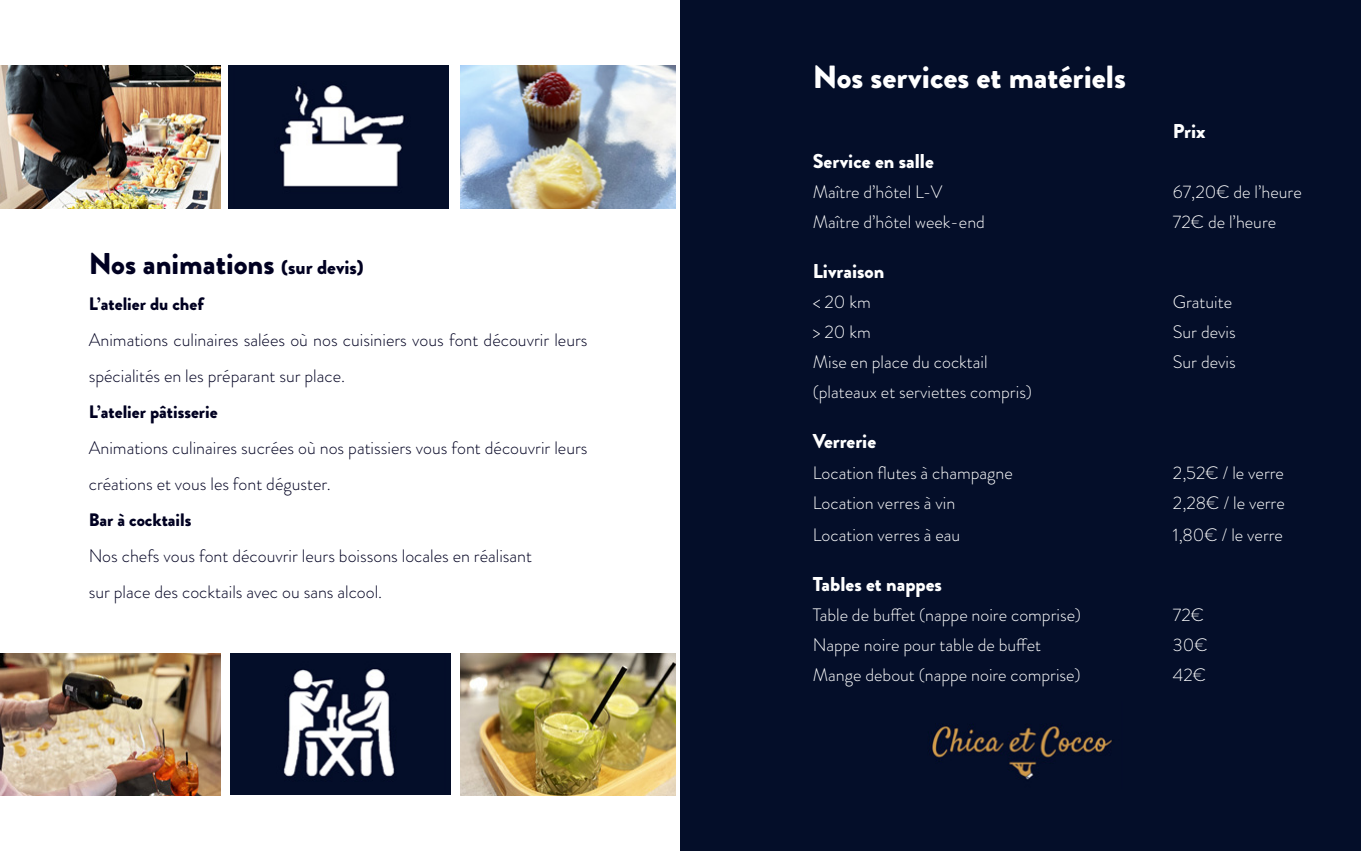
<style>
.page{position:relative;width:1361px;height:851px;background:#fff}
.page>*{position:absolute;margin:0;border:0;box-sizing:border-box;transform-origin:0 0}
.t1{font:900 32px "Brandon Grotesque";color:#fff}
.t2{font:900 30px "Brandon Grotesque";color:#000021}
.t3{font:900 20px "Brandon Grotesque";color:#fff}
.t4{font:300 18px "Brandon Grotesque";color:#fff}
.t5{font:300 18px/36px "Brandon Grotesque";color:#000021}
.t6{font:900 18px "Brandon Grotesque";color:#000021}
.s1{font-size:20px}
</style>
<div class="page">
<div style="left:680px;top:0;width:681px;height:850px;background:#040e29"></div>
<img style="left:931px;top:726px;width:181px;height:54px">
<img style="left:0;top:66px;width:220px;height:142px">
<img style="left:460px;top:66px;width:216px;height:142px">
<img style="left:228px;top:66px;width:220px;height:142px">
<img style="left:230px;top:653px;width:220px;height:141px">
<img style="left:460px;top:653px;width:216px;height:142px">
<img style="left:0;top:653px;width:220px;height:142px">
<h2 class="t2" style="left:89px;top:242px;width:277px">Nos animations <span class="s1">(sur devis)</span></h2>
<p class="t6" style="left:89px;top:291px;width:117px">L’atelier du chef</p>
<p class="t5" style="left:89px;top:322px;width:500px">Animations culinaires salées où nos cuisiniers vous font découvrir leurs spécialités en les préparant sur place.</p>
<p class="t6" style="left:89px;top:399px;width:130px">L’atelier pâtisserie</p>
<p class="t5" style="left:89px;top:430px;width:500px">Animations culinaires sucrées où nos patissiers vous font découvrir leurs créations et vous les font déguster.</p>
<p class="t6" style="left:89px;top:507px;width:104px">Bar à cocktails</p>
<p class="t5" style="left:89px;top:538px;width:445px">Nos chefs vous font découvrir leurs boissons locales en réalisant sur place des cocktails avec ou sans alcool.</p>
<h1 class="t1" style="left:813px;top:54px;width:315px">Nos services et matériels</h1>
<p class="t3" style="left:1173px;top:117px;width:34px">Prix</p>
<p class="t3" style="left:813px;top:147px;width:122px">Service en salle</p>
<p class="t4" style="left:813px;top:180px;width:131px">Maître d’hôtel L-V</p>
<p class="t4" style="left:1173px;top:180px;width:130px">67,20€ de l’heure</p>
<p class="t4" style="left:813px;top:210px;width:174px">Maître d’hôtel week-end</p>
<p class="t4" style="left:1173px;top:210px;width:105px">72€ de l’heure</p>
<p class="t3" style="left:813px;top:257px;width:73px">Livraison</p>
<p class="t4" style="left:813px;top:290px;width:60px">&lt; 20 km</p>
<p class="t4" style="left:1173px;top:290px;width:61px">Gratuite</p>
<p class="t4" style="left:813px;top:320px;width:60px">&gt; 20 km</p>
<p class="t4" style="left:1173px;top:320px;width:64px">Sur devis</p>
<p class="t4" style="left:813px;top:350px;width:176px">Mise en place du cocktail</p>
<p class="t4" style="left:1173px;top:350px;width:64px">Sur devis</p>
<p class="t4" style="left:813px;top:380px;width:221px">(plateaux et serviettes compris)</p>
<p class="t3" style="left:813px;top:427px;width:65px">Verrerie</p>
<p class="t4" style="left:813px;top:460px;width:202px">Location flutes à champagne</p>
<p class="t4" style="left:1173px;top:460px;width:113px">2,52€ / le verre</p>
<p class="t4" style="left:813px;top:490px;width:144px">Location verres à vin</p>
<p class="t4" style="left:1173px;top:490px;width:113px">2,28€ / le verre</p>
<p class="t4" style="left:813px;top:522px;width:149px">Location verres à eau</p>
<p class="t4" style="left:1173px;top:522px;width:112px">1,80€ / le verre</p>
<p class="t3" style="left:813px;top:569px;width:131px">Tables et nappes</p>
<p class="t4" style="left:813px;top:602px;width:270px">Table de buffet (nappe noire comprise)</p>
<p class="t4" style="left:1173px;top:602px;width:33px">72€</p>
<p class="t4" style="left:813px;top:632px;width:230px">Nappe noire pour table de buffet</p>
<p class="t4" style="left:1173px;top:632px;width:36px">30€</p>
<p class="t4" style="left:813px;top:662px;width:269px">Mange debout (nappe noire comprise)</p>
<p class="t4" style="left:1173px;top:662px;width:35px">42€</p>
</div>
